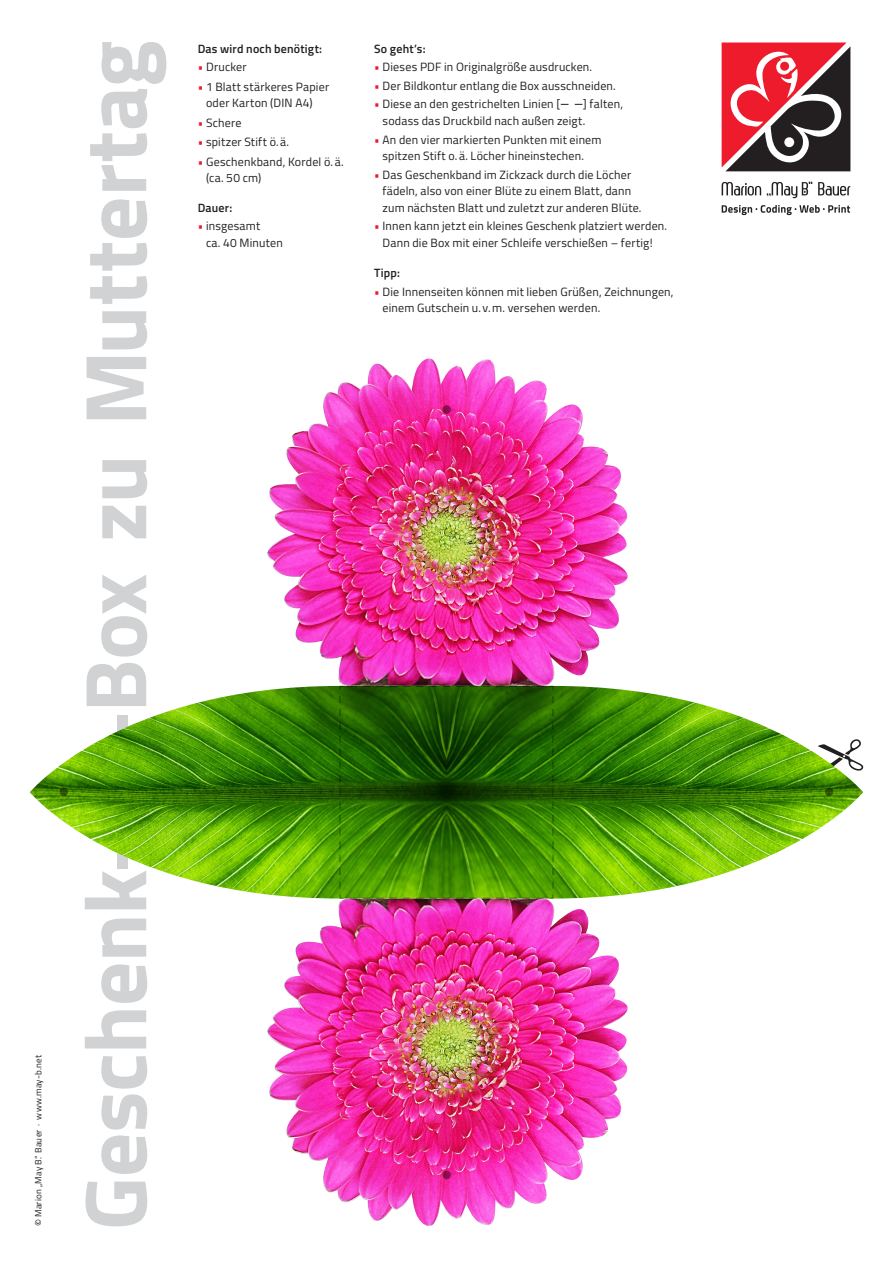
<style>
.page{position:relative;width:893px;height:1263px;background:#fff}
.page>*{position:absolute;margin:0;border:0;box-sizing:border-box;transform-origin:0 0}
.t1{font:700 87.75px "Titillium Web";letter-spacing:-.005em;color:#d1d2d4}
.t2{font:12px/16.5px "Titillium Web";letter-spacing:.015em;color:#231f20}
.t3{font:600 12px "Titillium Web";letter-spacing:.015em;color:#231f20}
.t4{font:9px "Titillium Web";letter-spacing:.025em;color:#231f20}
.s1{font-size:10.8px}
.s2{color:#ee1b2d}
</style>
<div class="page">
<img style="left:30px;top:687px;width:833px;height:211px">
<img style="left:267px;top:358px;width:361px;height:329px">
<img style="left:267px;top:898px;width:361px;height:328px">
<svg style="left:339px;top:685px;width:215px;height:214px;background:#2b6a02"></svg>
<svg style="left:825px;top:788px;width:8px;height:8px"></svg>
<svg style="left:60px;top:788px;width:8px;height:8px"></svg>
<svg style="left:443px;top:1171px;width:8px;height:8px"></svg>
<svg style="left:443px;top:405px;width:8px;height:9px"></svg>
<svg style="left:722px;top:43px;width:128px;height:128px"></svg>
<svg style="left:767px;top:181px;width:45px;height:17px"></svg>
<svg style="left:818px;top:182px;width:32px;height:14px"></svg>
<svg style="left:722px;top:182px;width:39px;height:14px"></svg>
<svg style="left:722px;top:205px;width:128px;height:10px"></svg>
<svg style="left:561px;top:104px;width:21px;height:1px"></svg>
<p class="t4" style="left:32px;top:1226px;width:173px;rotate:-90deg"><span class="s1">©</span> Marion „May B.“ Bauer · www.may-b.net</p>
<h1 class="t1" style="left:48px;top:1230px;width:1191px;rotate:-90deg">Geschenk-Box zu Muttertag</h1>
<p class="t3" style="left:198px;top:39px;width:126px">Das wird noch benötigt:</p>
<p class="t2" style="left:198px;top:58px;width:50px"><span class="s2">•</span> Drucker</p>
<p class="t2" style="left:206px;top:78px;width:125px;text-indent:-8px"><span class="s2">•</span> 1 Blatt stärkeres Papier oder Karton (DIN A4)</p>
<p class="t2" style="left:198px;top:114px;width:45px"><span class="s2">•</span> Schere</p>
<p class="t2" style="left:198px;top:133px;width:93px"><span class="s2">•</span> spitzer Stift ö.ä.</p>
<p class="t2" style="left:206px;top:153px;width:139px;text-indent:-8px"><span class="s2">•</span> Geschenkband, Kordel ö. ä. (ca. 50 cm)</p>
<p class="t3" style="left:198px;top:198px;width:36px">Dauer:</p>
<p class="t2" style="left:206px;top:217px;width:78px;text-indent:-8px"><span class="s2">•</span> insgesamt<br>ca. 40 Minuten</p>
<p class="t3" style="left:374px;top:39px;width:53px">So geht’s:</p>
<p class="t2" style="left:374px;top:58px;width:220px"><span class="s2">•</span> Dieses PDF in Originalgröße ausdrucken.</p>
<p class="t2" style="left:374px;top:77px;width:243px"><span class="s2">•</span> Der Bildkontur entlang die Box ausschneiden.</p>
<p class="t2" style="left:374px;top:95px;width:188px"><span class="s2">•</span> Diese an den gestrichelten Linien [</p>
<p class="t2" style="left:382px;top:95px;width:242px;text-indent:200px">] falten, sodass das Druckbild nach außen zeigt.</p>
<p class="t2" style="left:382px;top:131px;width:221px;text-indent:-8px"><span class="s2">•</span> An den vier markierten Punkten mit einem spitzen Stift o. ä. Löcher hineinstechen.</p>
<p class="t2" style="left:382px;top:166px;width:260px;text-indent:-8px"><span class="s2">•</span> Das Geschenkband im Zickzack durch die Löcher fädeln, also von einer Blüte zu einem Blatt, dann zum nächsten Blatt und zuletzt zur anderen Blüte.</p>
<p class="t2" style="left:374px;top:217px;width:294px;text-align:center"><span class="s2">•</span> Innen kann jetzt ein kleines Geschenk platziert werden.<br>Dann die Box mit einer Schleife verschießen – fertig!</p>
<p class="t3" style="left:374px;top:264px;width:27px">Tipp:</p>
<p class="t2" style="left:382px;top:283px;width:293px;text-indent:-8px"><span class="s2">•</span> Die Innenseiten können mit lieben Grüßen, Zeichnungen, einem Gutschein u. v.m. versehen werden.</p>
</div>
